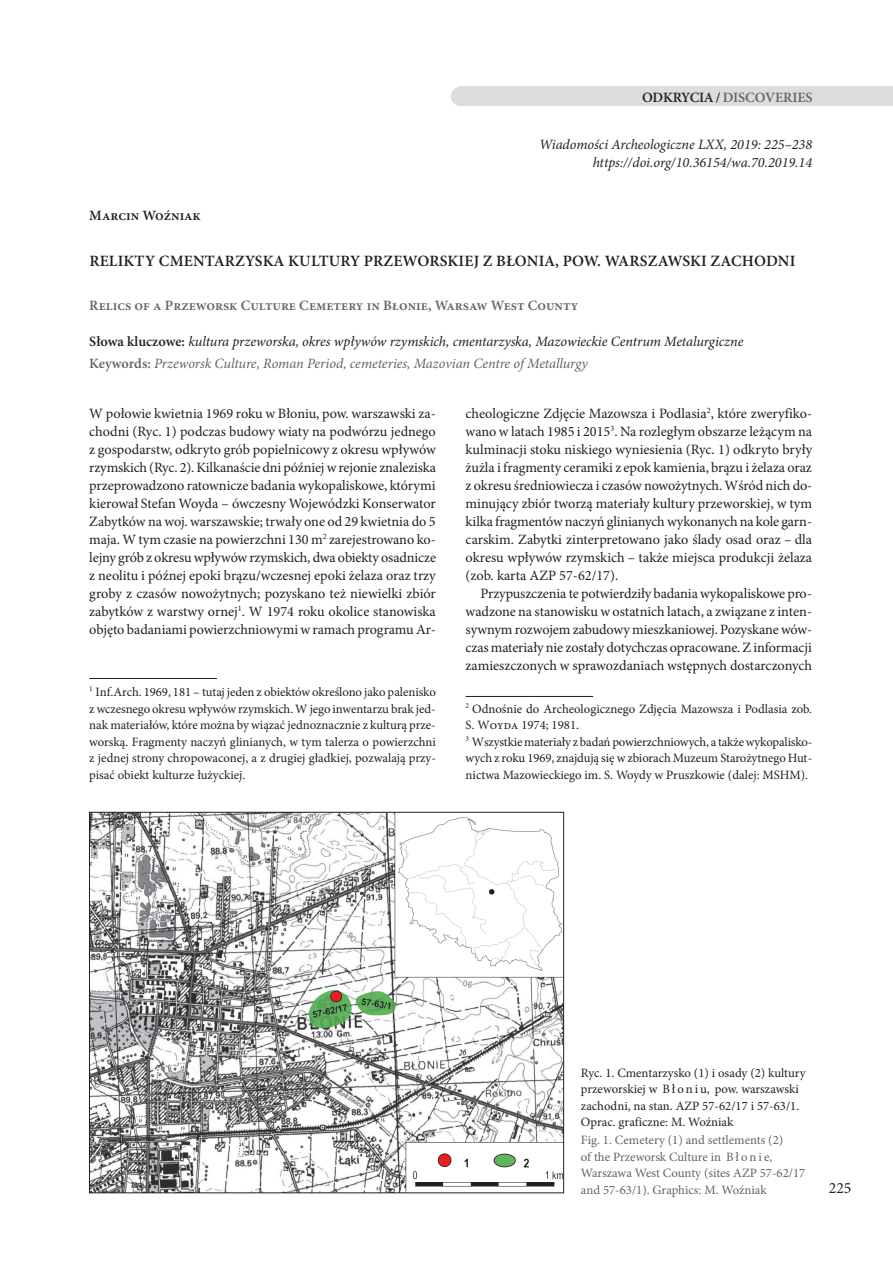
<style>
.page{position:relative;width:893px;height:1263px;background:#fff}
.page>*{position:absolute;margin:0;border:0;box-sizing:border-box;transform-origin:0 0}
.t1{font:600 15.75px "Minion Pro";letter-spacing:.115em;color:#231f20}
.t2{font:15.75px "Minion Pro";color:#231f20}
.t3{font:14.25px/18px "Minion Pro";letter-spacing:-.005em;color:#231f20;text-align:justify}
.t4{font:italic 14.25px/22.5px "Minion Pro";color:#231f20}
.t5{font:600 14.25px "Minion Pro";color:#636366}
.t6{font:600 14.25px "Minion Pro";color:#231f20}
.t7{font:12.75px/16.5px "Minion Pro";letter-spacing:-.005em;color:#231f20}
.t8{font:12.75px/16.5px "Minion Pro";color:#636366}
.s1{color:#231f20}
.s2{font-weight:600;font-style:normal}
.s3{font-weight:600;font-style:normal;color:#636366}
.s4{color:#636366}
</style>
<div class="page">
<div style="left:459px;top:87px;width:434px;height:19px;background:#dcdddf"></div>
<div style="left:451px;top:87px;width:20px;height:19px;background:#dcdddf;border-radius:50%"></div>
<hr style="left:89px;top:678px;width:128px;height:1px;background:#231f20">
<hr style="left:466px;top:696px;width:127px;height:1px;background:#231f20">
<img style="left:91px;top:814px;width:471px;height:377px">
<p class="t5" style="left:642px;top:87px;width:172px"><span class="s1">ODKRYCIA /</span> DISCOVERIES</p>
<p class="t4" style="left:539px;top:136px;width:275px;line-height:18px;text-align:right">Wiadomości Archeologiczne LXX, 2019: 225–238 https://doi.org/10.36154/wa.70.2019.14</p>
<p class="t6" style="left:89px;top:205px;width:113px">Marcin Woźniak</p>
<p class="t1" style="left:89px;top:250px;width:21px">Relikty</p>
<p class="t1" style="left:159px;top:250px;width:12px">cmentarzyska</p>
<p class="t1" style="left:288px;top:250px;width:87px">kultury przeworskiej</p>
<p class="t1" style="left:483px;top:250px;width:43px">z Błonia</p>
<p class="t1" style="left:555px;top:250px;width:21px">, pow</p>
<p class="t1" style="left:597px;top:250px;width:19px">. warszawski</p>
<p class="t1" style="left:710px;top:250px;width:12px">zachodni</p>
<p class="t5" style="left:89px;top:295px;width:491px">Relics of a Przeworsk Culture Cemetery in Błonie, Warsaw West County</p>
<p class="t4" style="left:89px;top:330px;width:656px"><span class="s2">Słowa kluczowe:</span> kultura przeworska, okres wpływów rzymskich, cmentarzyska, Mazowieckie Centrum Metalurgiczne<br><span class="s3">Keywords:</span> <span class="s4">Przeworsk Culture, Roman Period, cemeteries, Mazovian Centre of Metallurgy</span></p>
<p class="t3" style="left:89px;top:405px;width:348px">W połowie kwietnia 1969 roku w Błoniu, pow. warszawski za&shy;chodni (Ryc. 1) podczas budowy wiaty na podwórzu jednego z gospodarstw, odkryto grób popielnicowy z okresu wpływów rzymskich (Ryc. 2). Kilkanaście dni później w rejonie znaleziska przeprowadzono ratownicze badania wykopaliskowe, którymi kierował Stefan Woyda – ówczesny Wojewódzki Konserwator Zabytków na woj. warszawskie; trwały one od 29 kwietnia do 5 maja. W tym czasie na powierzchni 130 m<sup>2</sup> zarejestrowano ko&shy;lejny grób z okresu wpływów rzymskich, dwa obiekty osadnicze z neolitu i późnej epoki brązu/wczesnej epoki żelaza oraz trzy groby z czasów nowożytnych; pozyskano też niewielki zbiór zabytków z warstwy ornej<sup>1</sup>. W 1974 roku okolice stanowiska objęto badaniami powierzchniowymi w ramach programu Ar-</p>
<p class="t7" style="left:89px;top:684px;width:348px;text-align:justify"><sup>1</sup> Inf.Arch. 1969, 181 – tutaj jeden z obiektów określono jako palenisko z wczesnego okresu wpływów rzymskich. W jego inwentarzu brak jed&shy;nak materiałów, które można by wiązać jednoznacznie z kulturą prze&shy;worską. Fragmenty naczyń glinianych, w tym talerza o powierzchni z jednej strony chropowaconej, a z drugiej gładkiej, pozwalają przy&shy;pisać obiekt kulturze łużyckiej.</p>
<p class="t3" style="left:466px;top:405px;width:348px">cheologiczne Zdjęcie Mazowsza i Podlasia<sup>2</sup>, które zweryfiko&shy;wano w latach 1985 i 2015<sup>3</sup>. Na rozległym obszarze leżącym na kulminacji stoku niskiego wyniesienia (Ryc. 1) odkryto bryły żużla i fragmenty ceramiki z epok kamienia, brązu i żelaza oraz z okresu średniowiecza i czasów nowożytnych. Wśród nich do&shy;minujący zbiór tworzą materiały kultury przeworskiej, w tym kilka fragmentów naczyń glinianych wykonanych na kole garn&shy;carskim. Zabytki zinterpretowano jako ślady osad oraz – dla okresu wpływów rzymskich – także miejsca produkcji żelaza (zob. karta AZP 57-62/17).</p>
<p class="t3" style="left:466px;top:585px;width:348px;text-indent:15px">Przypuszczenia te potwierdziły badania wykopaliskowe pro&shy;wadzone na stanowisku w ostatnich latach, a związane z inten&shy;sywnym rozwojem zabudowy mieszkaniowej. Pozyskane wów&shy;czas materiały nie zostały dotychczas opracowane. Z informacji zamieszczonych w sprawozdaniach wstępnych dostarczonych</p>
<p class="t7" style="left:466px;top:701px;width:348px"><sup>2</sup> Odnośnie do Archeologicznego Zdjęcia Mazowsza i Podlasia zob.<br>S. Woyda 1974; 1981.<br><sup>3</sup> Wszystkie materiały z badań powierzchniowych, a także wykopalisko&shy;wych z roku 1969, znajdują się w zbiorach Muzeum Starożytnego Hut&shy;nictwa Mazowieckiego im. S. Woydy w Pruszkowie (dalej: MSHM).</p>
<p class="t7" style="left:581px;top:1064px;width:227px">Ryc. 1. Cmentarzysko (1) i osady (2) kultury przeworskiej w B ł o n i u, pow. warszawski zachodni, na stan. AZP 57-62/17 i 57-63/1.<br>Oprac. graficzne: M. Woźniak</p>
<p class="t8" style="left:581px;top:1132px;width:226px">Fig. 1. Cemetery (1) and settlements (2)<br>of the Przeworsk Culture in B ł o n i e, Warszawa West County (sites AZP 57-62/17 and 57-63/1). Graphics: M. Woźniak</p>
<p class="t2" style="left:829px;top:1178px;width:24px">225</p>
</div>
